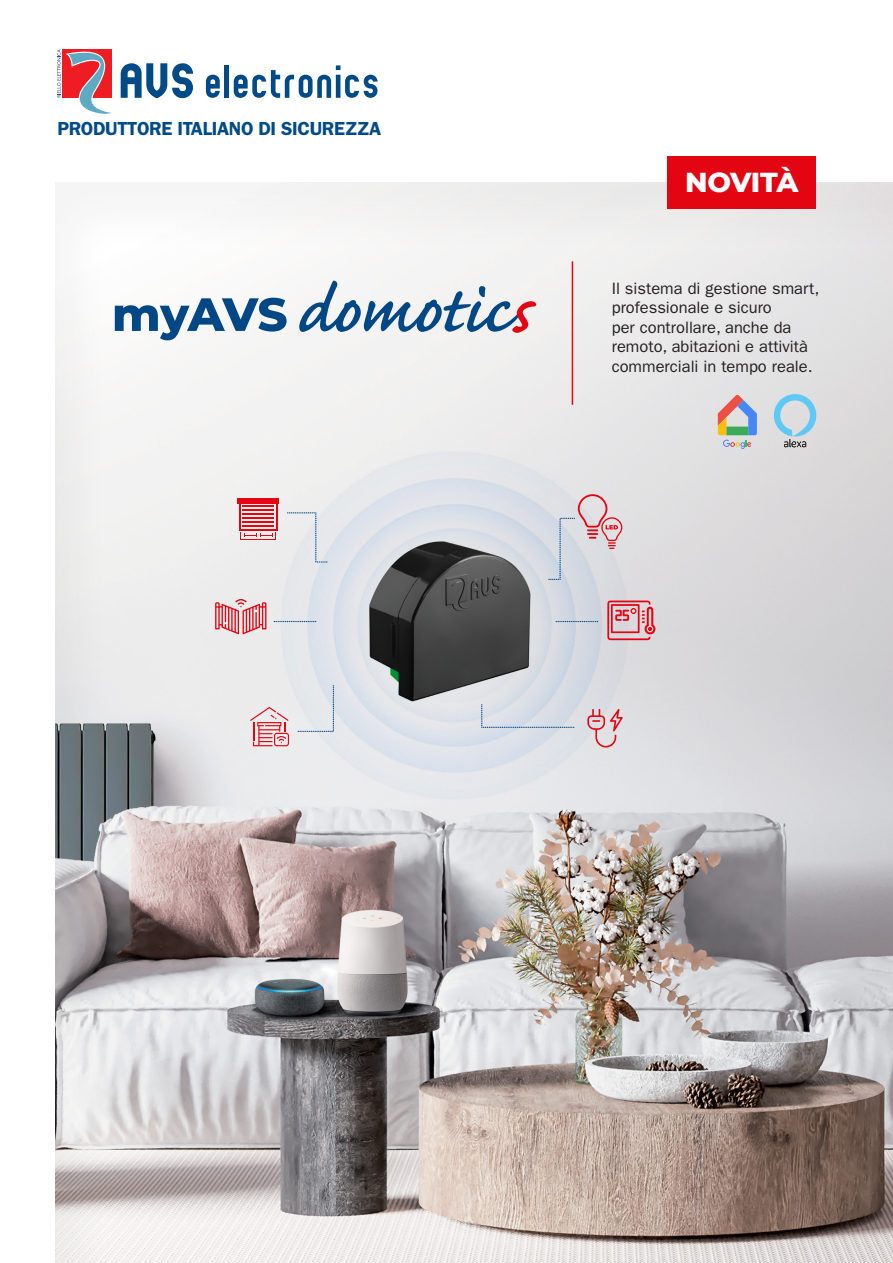
<style>
.page{position:relative;width:893px;height:1263px;background:#fff}
.page>*{position:absolute;margin:0;border:0;box-sizing:border-box;transform-origin:0 0}
.t1{font:800 28.05px "Montserrat";letter-spacing:-.025em;color:#fff}
.t2{font:600 19.05px "Franklin Gothic";letter-spacing:-.02em;color:#004b87}
.t3{font:16.5px/19.5px "Franklin Gothic";color:#231f20}
</style>
<div class="page">
<div style="left:54px;top:182px;width:839px;height:1081px;background:#231f20;opacity:.05"></div>
<svg style="left:121px;top:63px;width:72px;height:35px"></svg>
<svg style="left:206px;top:75px;width:14px;height:23px"></svg>
<div style="left:224px;top:65px;width:5px;height:33px;background:#004b87"></div>
<svg style="left:234px;top:65px;width:144px;height:33px"></svg>
<svg style="left:57px;top:49px;width:55px;height:65px"></svg>
<div style="left:667px;top:157px;width:149px;height:52px;background:#e30512"></div>
<img style="left:180px;top:379px;width:533px;height:484px">
<svg style="left:587px;top:709px;width:36px;height:38px"></svg>
<svg style="left:215px;top:599px;width:51px;height:35px;background:#e89a9f"></svg>
<svg style="left:250px;top:707px;width:39px;height:39px;background:#e8b3b7"></svg>
<hr style="left:243px;top:525px;width:31px;height:2px;background:#e30512">
<hr style="left:243px;top:521px;width:31px;height:2px;background:#e30512">
<hr style="left:243px;top:517px;width:31px;height:2px;background:#e30512">
<hr style="left:243px;top:513px;width:31px;height:2px;background:#e30512">
<hr style="left:243px;top:509px;width:31px;height:2px;background:#e30512">
<hr style="left:243px;top:505px;width:31px;height:2px;background:#e30512">
<svg style="left:240px;top:533px;width:36px;height:6px"></svg>
<hr style="left:240px;top:539px;width:36px;height:1px;background:#e30512">
<hr style="left:239px;top:529px;width:39px;height:1px;background:#e30512">
<hr style="left:239px;top:501px;width:2px;height:29px;background:#e30512">
<hr style="left:276px;top:501px;width:2px;height:29px;background:#e30512">
<div style="left:237px;top:498px;width:42px;height:5px;background:#e30512"></div>
<svg style="left:607px;top:600px;width:48px;height:40px;background:#dc8f96"></svg>
<svg style="left:286px;top:511px;width:44px;height:52px;background:#e1e5e8"></svg>
<svg style="left:297px;top:683px;width:38px;height:50px;background:#dde2e8"></svg>
<svg style="left:274px;top:621px;width:42px;height:1px"></svg>
<svg style="left:556px;top:621px;width:42px;height:1px"></svg>
<svg style="left:547px;top:494px;width:76px;height:87px;background:#d8cfd5"></svg>
<svg style="left:480px;top:703px;width:96px;height:26px;background:#d1d8e3"></svg>
<svg style="left:115px;top:298px;width:172px;height:42px"></svg>
<svg style="left:299px;top:281px;width:237px;height:52px"></svg>
<svg style="left:718px;top:395px;width:39px;height:54px;background:#b9b5b4"></svg>
<svg style="left:774px;top:394px;width:42px;height:53px;background:#b1d0de"></svg>
<hr style="left:572px;top:261px;width:1px;height:144px;background:#e30512">
<p class="t2" style="left:57px;top:118px;width:325px">PRODUTTORE ITALIANO DI SICUREZZA</p>
<p class="t1" style="left:685px;top:162px;width:115px">NOVITÀ</p>
<p class="t3" style="left:612px;top:278px;width:209px">Il sistema di gestione smart, professionale e sicuro<br>per controllare, anche da remoto, abitazioni e attività commerciali in tempo reale.</p>
</div>
